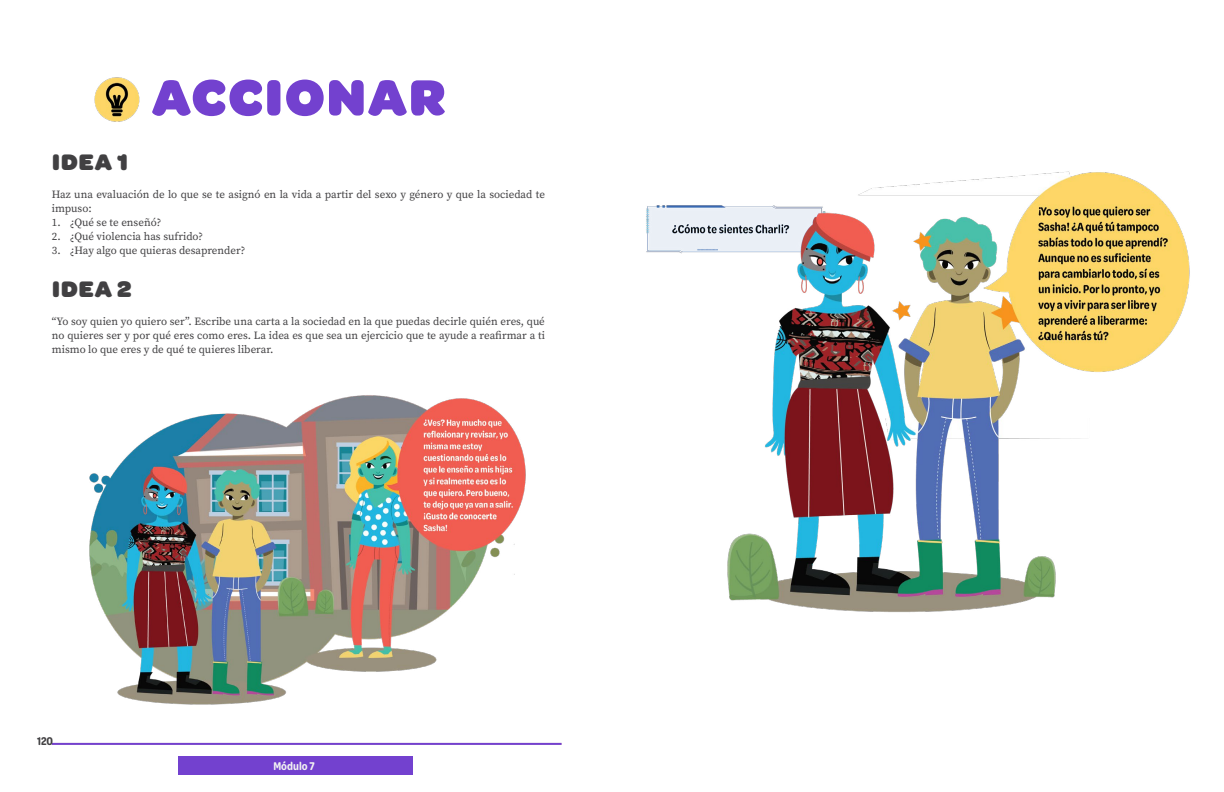
<style>
.page{position:relative;width:1224px;height:792px;background:#fff}
.page>*{position:absolute;margin:0;border:0;box-sizing:border-box;transform-origin:0 0}
.t1{font:900 54px "Omnes";letter-spacing:.045em;color:#7341cf}
.t2{font:900 24px "Omnes";letter-spacing:.045em;color:#414042}
.t3{font:600 12px "Omnes Cond";color:#f2f3f2}
.t4{font:600 12px "Omnes Cond";color:#414042}
.t5{font:11px/14px "Source Serif Pro";color:#414042}
</style>
<div class="page">
<hr style="left:52px;top:743px;width:510px;height:2px;background:#7341cf">
<div style="left:179px;top:756px;width:234px;height:19px;background:#7341cf"></div>
<img style="left:52px;top:395px;width:510px;height:348px">
<img style="left:646px;top:171px;width:544px;height:442px">
<img style="left:94px;top:77px;width:46px;height:45px">
<h1 class="t1" style="left:152px;top:58px;width:295px">ACCIONAR</h1>
<h2 class="t2" style="left:52px;top:144px;width:77px">IDEA 1</h2>
<p class="t5" style="left:52px;top:187px;width:495px">Haz una evaluación de lo que se te asignó en la vida a partir del sexo y género y que la sociedad te impuso:</p>
<p class="t5" style="left:52px;top:215px;width:111px">1. ¿Qué se te enseñó?</p>
<p class="t5" style="left:52px;top:229px;width:153px">2. ¿Qué violencia has sufrido?</p>
<p class="t5" style="left:52px;top:243px;width:195px">3. ¿Hay algo que quieras desaprender?</p>
<h2 class="t2" style="left:52px;top:272px;width:81px">IDEA 2</h2>
<p class="t5" style="left:52px;top:314px;width:495px;text-align:justify">“Yo soy quien yo quiero ser”. Escribe una carta a la sociedad en la que puedas decirle quién eres, qué no quieres ser y por qué eres como eres. La idea es que sea un ejercicio que te ayude a reafirmar a ti mismo lo que eres y de qué te quieres liberar.</p>
<p class="t4" style="left:37px;top:732px;width:18px">120</p>
<p class="t3" style="left:273px;top:758px;width:43px">Módulo 7</p>
</div>
